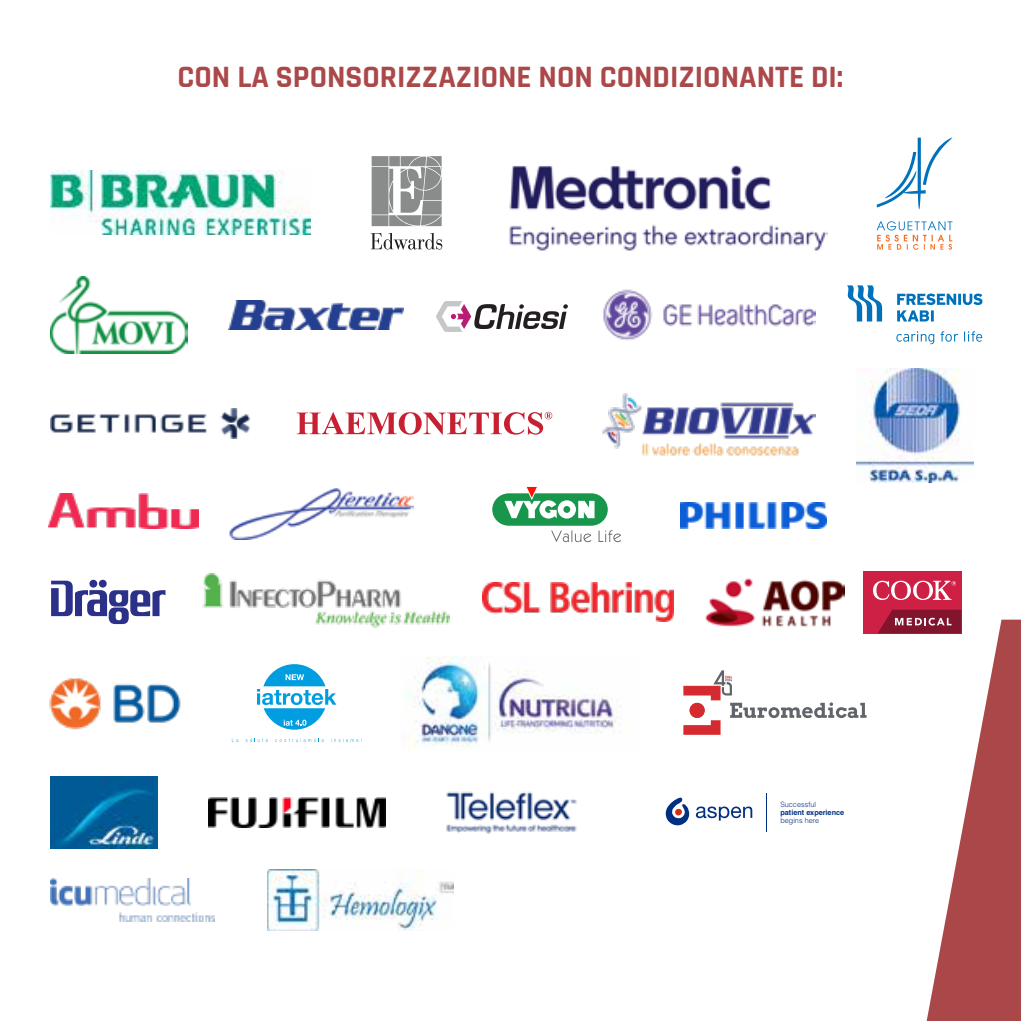
<style>
.page{position:relative;width:1021px;height:1021px;background:#fff}
.page>*{position:absolute;margin:0;border:0;box-sizing:border-box;transform-origin:0 0}
.t1{font:700 31.5px "Rajdhani";color:#ab484a}
.t2{font:300 7.2px "Helvetica LT Std";color:#003082}
.t3{font:700 7.2px "Helvetica LT Std";color:#003082}
</style>
<div class="page">
<svg style="left:876px;top:137px;width:76px;height:73px"></svg>
<svg style="left:876px;top:221px;width:76px;height:29px"></svg>
<img style="left:48px;top:493px;width:150px;height:35px">
<svg style="left:51px;top:579px;width:114px;height:45px"></svg>
<svg style="left:296px;top:412px;width:256px;height:22px"></svg>
<img style="left:268px;top:869px;width:185px;height:61px">
<img style="left:509px;top:165px;width:318px;height:86px">
<img style="left:51px;top:276px;width:136px;height:77px">
<img style="left:228px;top:300px;width:176px;height:29px">
<img style="left:483px;top:582px;width:190px;height:39px">
<svg style="left:257px;top:664px;width:79px;height:65px"></svg>
<svg style="left:246px;top:738px;width:22px;height:4px"></svg>
<svg style="left:275px;top:738px;width:49px;height:4px"></svg>
<svg style="left:331px;top:738px;width:31px;height:4px"></svg>
<img style="left:856px;top:368px;width:117px;height:115px">
<img style="left:51px;top:776px;width:107px;height:72px">
<svg style="left:847px;top:285px;width:35px;height:36px"></svg>
<svg style="left:897px;top:293px;width:85px;height:28px"></svg>
<svg style="left:896px;top:331px;width:86px;height:13px"></svg>
<svg style="left:436px;top:301px;width:132px;height:31px"></svg>
<img style="left:229px;top:488px;width:184px;height:51px">
<img style="left:208px;top:797px;width:177px;height:30px">
<img style="left:51px;top:170px;width:260px;height:65px">
<img style="left:602px;top:394px;width:214px;height:62px">
<div style="left:492px;top:493px;width:115px;height:32px;background:#18964c;border-radius:16px"></div>
<svg style="left:504px;top:486px;width:90px;height:32px"></svg>
<svg style="left:551px;top:530px;width:40px;height:12px"></svg>
<svg style="left:598px;top:530px;width:23px;height:12px"></svg>
<img style="left:681px;top:502px;width:145px;height:26px">
<img style="left:705px;top:578px;width:139px;height:49px">
<img style="left:49px;top:678px;width:132px;height:52px">
<img style="left:409px;top:656px;width:212px;height:90px">
<img style="left:446px;top:791px;width:131px;height:43px">
<img style="left:202px;top:573px;width:248px;height:55px">
<div style="left:863px;top:571px;width:98px;height:62px;background:#ce1f45"></div>
<svg style="left:873px;top:580px;width:83px;height:20px"></svg>
<svg style="left:877px;top:609px;width:143px;height:411px"></svg>
<svg style="left:665px;top:797px;width:24px;height:28px"></svg>
<svg style="left:696px;top:806px;width:56px;height:14px"></svg>
<hr style="left:766px;top:793px;width:1px;height:38px;background:#003082">
<img style="left:603px;top:289px;width:212px;height:52px">
<img style="left:51px;top:878px;width:164px;height:43px">
<svg style="left:683px;top:670px;width:183px;height:64px"></svg>
<svg style="left:371px;top:156px;width:70px;height:70px;background:#a2a4a4"></svg>
<svg style="left:371px;top:233px;width:71px;height:17px"></svg>
<img style="left:51px;top:408px;width:198px;height:30px">
<p class="t1" style="left:178px;top:58px;width:667px">CON LA SPONSORIZZAZIONE NON CONDIZIONANTE DI:</p>
<p class="t2" style="left:780px;top:800px;width:37px">Successful</p>
<p class="t3" style="left:780px;top:807px;width:65px">patient experience</p>
<p class="t2" style="left:780px;top:815px;width:40px">begins here</p>
</div>
